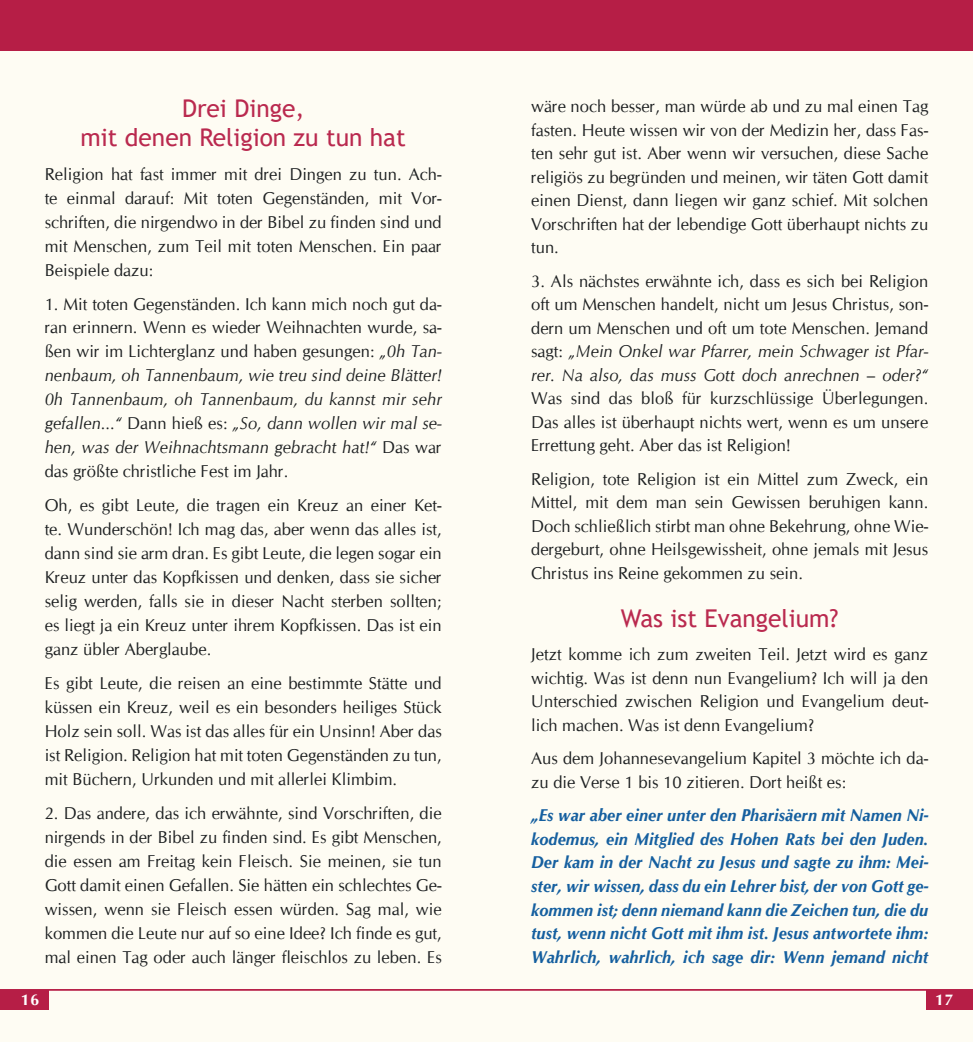
<style>
.page{position:relative;width:973px;height:1042px;background:#fff}
.page>*{position:absolute;margin:0;border:0;box-sizing:border-box;transform-origin:0 0}
.t1{font:24.5px/28.5px "Trebuchet MS";color:#b61e46;text-align:center}
.t2{font:17.15px/24px "Cg Omega";color:#111416;text-align:justify}
.t3{font:italic 700 17.15px/23.4px "Cg Omega";color:#09579b;text-align:justify;scale:.96 1}
.t4{font:700 15.75px "Cg Omega";color:#fff}
.s1{font-style:italic}
</style>
<div class="page">
<div style="left:0;top:7px;width:972px;height:1035px;background:#fefcf3"></div>
<div style="left:0;top:0;width:972px;height:51px;background:#b61e46"></div>
<hr style="left:0;top:989px;width:972px;height:2px;background:#b61e46">
<div style="left:0;top:990px;width:49px;height:20px;background:#b61e46"></div>
<div style="left:926px;top:990px;width:46px;height:19px;background:#b61e46"></div>
<h1 class="t1" style="left:80px;top:94px;width:327px">Drei Dinge,<br>mit denen Religion zu tun hat</h1>
<p class="t2" style="left:45px;top:162px;width:398px">Religion hat fast immer mit drei Dingen zu tun. Ach&shy;te einmal darauf: Mit toten Gegenständen, mit Vor&shy;schriften, die nirgendwo in der Bibel zu finden sind und mit Menschen, zum Teil mit toten Menschen. Ein paar Beispiele dazu:</p>
<p class="t2" style="left:45px;top:292px;width:398px">1. Mit toten Gegenständen. Ich kann mich noch gut da&shy;ran erinnern. Wenn es wieder Weihnachten wurde, sa&shy;ßen wir im Lichterglanz und haben gesungen: <span class="s1">„0h Tan&shy;nenbaum, oh Tannenbaum, wie treu sind deine Blätter!<br>0h Tannenbaum, oh Tannenbaum, du kannst mir sehr gefallen...“</span> Dann hieß es: <span class="s1">„So, dann wollen wir mal se&shy;hen, was der Weihnachtsmann gebracht hat!“</span> Das war das größte christliche Fest im Jahr.</p>
<p class="t2" style="left:45px;top:494px;width:398px">Oh, es gibt Leute, die tragen ein Kreuz an einer Ket&shy;te. Wunderschön! Ich mag das, aber wenn das alles ist, dann sind sie arm dran. Es gibt Leute, die legen sogar ein Kreuz unter das Kopfkissen und denken, dass sie sicher selig werden, falls sie in dieser Nacht sterben sollten; es liegt ja ein Kreuz unter ihrem Kopfkissen. Das ist ein ganz übler Aberglaube.</p>
<p class="t2" style="left:45px;top:671px;width:398px">Es gibt Leute, die reisen an eine bestimmte Stätte und küssen ein Kreuz, weil es ein besonders heiliges Stück Holz sein soll. Was ist das alles für ein Unsinn! Aber das ist Religion. Religion hat mit toten Gegenständen zu tun, mit Büchern, Urkunden und mit allerlei Klimbim.</p>
<p class="t2" style="left:45px;top:801px;width:398px">2. Das andere, das ich erwähnte, sind Vorschriften, die nirgends in der Bibel zu finden sind. Es gibt Menschen, die essen am Freitag kein Fleisch. Sie meinen, sie tun Gott damit einen Gefallen. Sie hätten ein schlechtes Ge&shy;wissen, wenn sie Fleisch essen würden. Sag mal, wie kommen die Leute nur auf so eine Idee? Ich finde es gut, mal einen Tag oder auch länger fleischlos zu leben. Es</p>
<p class="t2" style="left:531px;top:95px;width:398px;line-height:23.4px">wäre noch besser, man würde ab und zu mal einen Tag fasten. Heute wissen wir von der Medizin her, dass Fas&shy;ten sehr gut ist. Aber wenn wir versuchen, diese Sache religiös zu begründen und meinen, wir täten Gott damit einen Dienst, dann liegen wir ganz schief. Mit solchen Vorschriften hat der lebendige Gott überhaupt nichts zu tun.</p>
<p class="t2" style="left:531px;top:269px;width:398px;line-height:23.4px">3. Als nächstes erwähnte ich, dass es sich bei Religion oft um Menschen handelt, nicht um Jesus Christus, son&shy;dern um Menschen und oft um tote Menschen. Jemand sagt: <span class="s1">„Mein Onkel war Pfarrer, mein Schwager ist Pfar&shy;rer. Na also, das muss Gott doch anrechnen – oder?“</span></p>
<p class="t2" style="left:531px;top:387px;width:398px;line-height:23.4px">Was sind das bloß für kurzschlüssige Überlegungen.<br>Das alles ist überhaupt nichts wert, wenn es um unsere Errettung geht. Aber das ist Religion!</p>
<p class="t2" style="left:531px;top:467px;width:398px;line-height:23.4px">Religion, tote Religion ist ein Mittel zum Zweck, ein Mittel, mit dem man sein Gewissen beruhigen kann.<br>Doch schließlich stirbt man ohne Bekehrung, ohne Wie&shy;dergeburt, ohne Heilsgewissheit, ohne jemals mit Jesus Christus ins Reine gekommen zu sein.</p>
<h1 class="t1" style="left:620px;top:604px;width:219px">Was ist Evangelium?</h1>
<p class="t2" style="left:531px;top:643px;width:398px;line-height:23.4px">Jetzt komme ich zum zweiten Teil. Jetzt wird es ganz wichtig. Was ist denn nun Evangelium? Ich will ja den Unterschied zwischen Religion und Evangelium deut&shy;lich machen. Was ist denn Evangelium?</p>
<p class="t2" style="left:531px;top:747px;width:398px;line-height:23.4px">Aus dem Johannesevangelium Kapitel 3 möchte ich da&shy;zu die Verse 1 bis 10 zitieren. Dort heißt es:</p>
<p class="t3" style="left:531px;top:804px;width:415px">„Es war aber einer unter den Pharisäern mit Namen Ni&shy;kodemus, ein Mitglied des Hohen Rats bei den Juden.<br>Der kam in der Nacht zu Jesus und sagte zu ihm: Mei&shy;ster, wir wissen, dass du ein Lehrer bist, der von Gott ge&shy;kommen ist; denn niemand kann die Zeichen tun, die du tust, wenn nicht Gott mit ihm ist. Jesus antwortete ihm:<br>Wahrlich, wahrlich, ich sage dir: Wenn jemand nicht</p>
<p class="t4" style="left:21px;top:990px;width:20px">16</p>
<p class="t4" style="left:934px;top:990px;width:20px">17</p>
</div>
